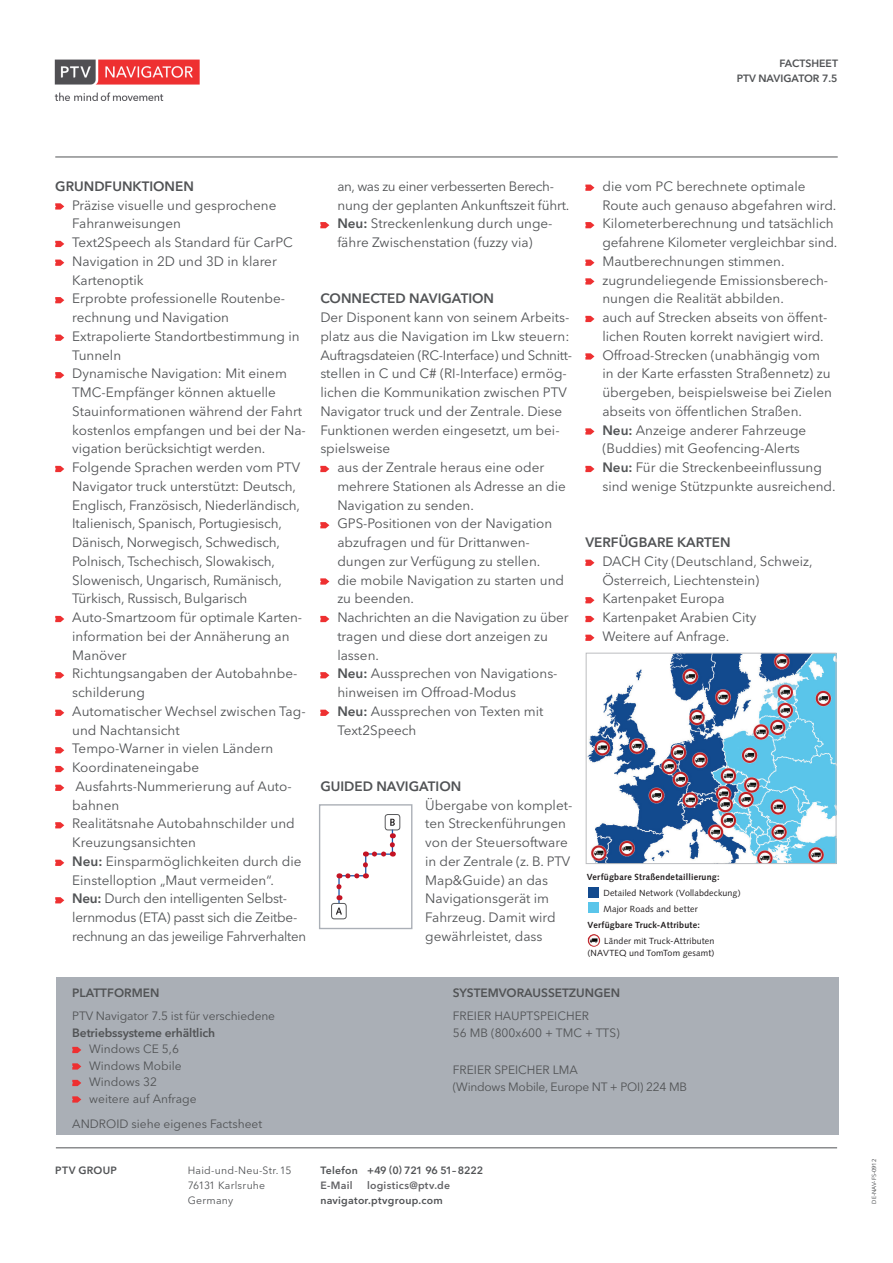
<style>
.page{position:relative;width:893px;height:1263px;background:#fff}
.page>*{position:absolute;margin:0;border:0;box-sizing:border-box;transform-origin:0 0}
.t1{font:13.5px/18.8px "Avenir Next LT Pro";color:#515355}
.t2{font:600 13.5px "Avenir Next LT Pro";color:#515355}
.t3{font:13.5px "Avenir Next LT Pro";letter-spacing:-.02em;color:#515355}
.t4{font:12px/16.5px "Avenir Next LT Pro";color:#515355}
.t5{font:600 12px "Avenir Next LT Pro";color:#515355}
.t6{font:12px/17.2px "Avenir Next LT Pro";letter-spacing:-.02em;color:#515355}
.t7{font:600 10.5px/15px "Avenir Next LT Pro";letter-spacing:.01em;color:#515355;text-align:right}
.t8{font:10.5px/15px "Avenir Next LT Pro";letter-spacing:.02em;color:#515355}
.t9{font:600 10.5px "Avenir Next LT Pro";letter-spacing:.025em;color:#636366}
.t10{font:8.85px/11.9px "Syntax LT Std";letter-spacing:.015em;color:#231f20;text-align:right}
.t11{font:700 8.85px "Syntax LT Std";letter-spacing:.025em;color:#231f20}
.t12{font:6px "Syntax LT Std";letter-spacing:-.01em;color:#515355}
.s1{font-weight:600}
</style>
<div class="page">
<hr style="left:56px;top:1147px;width:781px;height:1px;background:#515355">
<div style="left:57px;top:977px;width:782px;height:157px;background:#aaafb6"></div>
<svg style="left:72px;top:1047px;width:9px;height:6px"></svg>
<svg style="left:72px;top:1063px;width:9px;height:6px"></svg>
<svg style="left:72px;top:1080px;width:9px;height:6px"></svg>
<svg style="left:72px;top:1096px;width:9px;height:6px"></svg>
<svg style="left:55px;top:203px;width:9px;height:7px"></svg>
<svg style="left:55px;top:241px;width:9px;height:6px"></svg>
<svg style="left:55px;top:260px;width:9px;height:6px"></svg>
<svg style="left:55px;top:297px;width:9px;height:6px"></svg>
<svg style="left:55px;top:335px;width:9px;height:6px"></svg>
<svg style="left:55px;top:372px;width:9px;height:6px"></svg>
<svg style="left:55px;top:466px;width:9px;height:6px"></svg>
<svg style="left:55px;top:616px;width:9px;height:6px"></svg>
<svg style="left:55px;top:672px;width:9px;height:6px"></svg>
<svg style="left:55px;top:710px;width:9px;height:6px"></svg>
<svg style="left:55px;top:747px;width:9px;height:6px"></svg>
<svg style="left:55px;top:766px;width:9px;height:6px"></svg>
<svg style="left:55px;top:785px;width:9px;height:6px"></svg>
<svg style="left:55px;top:822px;width:9px;height:6px"></svg>
<svg style="left:55px;top:860px;width:9px;height:6px"></svg>
<svg style="left:55px;top:897px;width:9px;height:6px"></svg>
<svg style="left:320px;top:222px;width:9px;height:6px"></svg>
<svg style="left:320px;top:466px;width:9px;height:6px"></svg>
<svg style="left:320px;top:522px;width:9px;height:6px"></svg>
<svg style="left:320px;top:578px;width:9px;height:7px"></svg>
<svg style="left:320px;top:616px;width:9px;height:6px"></svg>
<svg style="left:320px;top:672px;width:9px;height:6px"></svg>
<svg style="left:320px;top:710px;width:9px;height:6px"></svg>
<svg style="left:585px;top:185px;width:9px;height:6px"></svg>
<svg style="left:585px;top:222px;width:9px;height:6px"></svg>
<svg style="left:585px;top:260px;width:9px;height:6px"></svg>
<svg style="left:585px;top:278px;width:9px;height:7px"></svg>
<svg style="left:585px;top:316px;width:9px;height:6px"></svg>
<svg style="left:585px;top:353px;width:9px;height:7px"></svg>
<svg style="left:585px;top:428px;width:9px;height:7px"></svg>
<svg style="left:585px;top:466px;width:9px;height:6px"></svg>
<svg style="left:585px;top:560px;width:9px;height:6px"></svg>
<svg style="left:585px;top:597px;width:9px;height:6px"></svg>
<svg style="left:585px;top:616px;width:9px;height:6px"></svg>
<svg style="left:585px;top:635px;width:9px;height:6px"></svg>
<div style="left:319px;top:804px;width:93px;height:125px;border:1px solid #aaafb6"></div>
<div style="left:385px;top:814px;width:15px;height:16px;border:1px solid #57585a;border-radius:3px"></div>
<div style="left:331px;top:903px;width:15px;height:16px;border:1px solid #57585a;border-radius:3px"></div>
<svg style="left:336px;top:819px;width:59px;height:96px"></svg>
<img style="left:588px;top:655px;width:246px;height:207px">
<div style="left:586px;top:653px;width:250px;height:211px;border:1px solid #bcbdc0"></div>
<svg style="left:588px;top:934px;width:12px;height:13px"></svg>
<svg style="left:588px;top:887px;width:11px;height:26px"></svg>
<img style="left:54px;top:59px;width:146px;height:42px">
<hr style="left:55px;top:157px;width:783px;height:1px;background:#515355">
<p class="t7" style="left:737px;top:56px;width:103px">FACTSHEET<br>PTV NAVIGATOR 7.5</p>
<p class="t2" style="left:55px;top:178px;width:140px">GRUNDFUNKTIONEN</p>
<p class="t1" style="left:72px;top:195px;width:235px">Präzise visuelle und gesprochene<br>Fahranweisungen<br>Text2Speech als Standard für CarPC<br>Navigation in 2D und 3D in klarer<br>Kartenoptik<br>Erprobte professionelle Routenbe&shy;rechnung und Navigation<br>Extrapolierte Standortbestimmung in<br>Tunneln<br>Dynamische Navigation: Mit einem<br>TMC-Empfänger können aktuelle<br>Stauinformationen während der Fahrt kostenlos empfangen und bei der Na&shy;vigation berücksichtigt werden.<br>Folgende Sprachen werden vom PTV<br>Navigator truck unterstützt: Deutsch,<br>Englisch, Französisch, Niederländisch,<br>Italienisch, Spanisch, Portugiesisch,<br>Dänisch, Norwegisch, Schwedisch,<br>Polnisch, Tschechisch, Slowakisch,<br>Slowenisch, Ungarisch, Rumänisch,<br>Türkisch, Russisch, Bulgarisch<br>Auto-Smartzoom für optimale Karten&shy;information bei der Annäherung an<br>Manöver<br>Richtungsangaben der Autobahnbe&shy;schilderung<br>Automatischer Wechsel zwischen Tag&shy;und Nachtansicht<br>Tempo-Warner in vielen Ländern<br>Koordinateneingabe<br>Ausfahrts-Nummerierung auf Auto&shy;bahnen<br>Realitätsnahe Autobahnschilder und<br>Kreuzungsansichten<br><span class="s1">NEU:</span> Einsparmöglichkeiten durch die<br>Einstelloption „Maut vermeiden“.<br><span class="s1">NEU:</span> Durch den intelligenten Selbst&shy;lernmodus (ETA) passt sich die Zeitbe&shy;rechnung an das jeweilige Fahrverhalten</p>
<p class="t5" style="left:72px;top:986px;width:89px">PLATTFORMEN</p>
<p class="t4" style="left:72px;top:1008px;width:204px">PTV Navigator 7.5 ist für verschiedene</p>
<p class="t5" style="left:72px;top:1025px;width:144px">BETRIEBSSYSTEME ERHÄLTLICH</p>
<p class="t4" style="left:89px;top:1041px;width:109px">Windows CE 5,6<br>Windows Mobile<br>Windows 32 weitere auf Anfrage</p>
<p class="t4" style="left:72px;top:1115px;width:192px">ANDROID siehe eigenes Factsheet</p>
<p class="t1" style="left:337px;top:177px;width:233px">an, was zu einer verbesserten Berech&shy;nung der geplanten Ankunftszeit führt.<br><span class="s1">NEU:</span> Streckenlenkung durch unge&shy;fähre Zwischenstation (fuzzy via)</p>
<p class="t2" style="left:320px;top:290px;width:175px">CONNECTED NAVIGATION</p>
<p class="t1" style="left:320px;top:308px;width:251px">Der Disponent kann von seinem Arbeits-</p>
<p class="t1" style="left:320px;top:327px;width:251px">platz aus die Navigation im Lkw steuern:</p>
<p class="t3" style="left:320px;top:347px;width:253px">Auftragsdateien (RC-Interface) und Schnitt-</p>
<p class="t1" style="left:320px;top:364px;width:248px">stellen in C und C# (RI-Interface) ermög-</p>
<p class="t1" style="left:320px;top:383px;width:248px">lichen die Kommunikation zwischen PTV</p>
<p class="t1" style="left:320px;top:402px;width:244px">Navigator truck und der Zentrale. Diese</p>
<p class="t1" style="left:320px;top:420px;width:241px">Funktionen werden eingesetzt, um bei-</p>
<p class="t1" style="left:320px;top:439px;width:71px">spielsweise</p>
<p class="t1" style="left:337px;top:458px;width:208px">aus der Zentrale heraus eine oder</p>
<p class="t1" style="left:337px;top:477px;width:230px">mehrere Stationen als Adresse an die</p>
<p class="t1" style="left:337px;top:495px;width:138px">Navigation zu senden.</p>
<p class="t1" style="left:337px;top:514px;width:216px">GPS-Positionen von der Navigation</p>
<p class="t1" style="left:337px;top:533px;width:194px">abzufragen und für Drittanwen-</p>
<p class="t1" style="left:337px;top:552px;width:204px">dungen zur Verfügung zu stellen.</p>
<p class="t1" style="left:337px;top:570px;width:228px">die mobile Navigation zu starten und</p>
<p class="t1" style="left:337px;top:589px;width:78px">zu beenden.</p>
<p class="t1" style="left:337px;top:608px;width:233px">Nachrichten an die Navigation zu über</p>
<p class="t1" style="left:337px;top:627px;width:212px">tragen und diese dort anzeigen zu</p>
<p class="t1" style="left:337px;top:645px;width:43px">lassen.</p>
<p class="t1" style="left:337px;top:664px;width:222px"><span class="s1">NEU:</span> Aussprechen von Navigations-</p>
<p class="t1" style="left:337px;top:683px;width:180px">hinweisen im Offroad-Modus</p>
<p class="t1" style="left:337px;top:702px;width:208px"><span class="s1">NEU:</span> Aussprechen von Texten mit</p>
<p class="t1" style="left:337px;top:721px;width:81px">Text2Speech</p>
<p class="t1" style="left:602px;top:177px;width:236px">die vom PC berechnete optimale Route auch genauso abgefahren wird.<br>Kilometerberechnung und tatsächlich gefahrene Kilometer vergleichbar sind.<br>Mautberechnungen stimmen. zugrundeliegende Emissionsberech&shy;nungen die Realität abbilden.<br>auch auf Strecken abseits von öffent&shy;lichen Routen korrekt navigiert wird.<br>Offroad-Strecken (unabhängig vom<br>in der Karte erfassten Straßennetz) zu übergeben, beispielsweise bei Zielen abseits von öffentlichen Straßen.<br><span class="s1">NEU:</span> Anzeige anderer Fahrzeuge (Buddies) mit Geofencing-Alerts<br><span class="s1">NEU:</span> Für die Streckenbeeinflussung sind wenige Stützpunkte ausreichend.</p>
<p class="t2" style="left:585px;top:534px;width:147px">VERFÜGBARE KARTEN</p>
<p class="t1" style="left:602px;top:552px;width:212px">DACH City (Deutschland, Schweiz,<br>Österreich, Liechtenstein)<br>Kartenpaket Europa<br>Kartenpaket Arabien City<br>Weitere auf Anfrage.</p>
<p class="t2" style="left:320px;top:778px;width:143px">GUIDED NAVIGATION</p>
<p class="t1" style="left:425px;top:796px;width:149px">Übergabe von komplet&shy;ten Streckenführungen von der Steuersoftware in der Zentrale (z. B. PTV<br>Map&amp;Guide) an das<br>Navigationsgerät im<br>Fahrzeug. Damit wird gewährleistet, dass</p>
<p class="t11" style="left:587px;top:872px;width:134px">Verfügbare Straßendetaillierung:</p>
<p class="t10" style="left:603px;top:885px;width:139px;line-height:15.8px;text-align:left">Detailed Network (Vollabdeckung)<br>Major Roads and better</p>
<p class="t11" style="left:588px;top:920px;width:114px">Verfügbare Truck-Attribute:</p>
<p class="t10" style="left:588px;top:935px;width:128px">Länder mit Truck-Attributen (NAVTEQ und TomTom gesamt)</p>
<p class="t5" style="left:453px;top:986px;width:169px">SYSTEMVORAUSSETZUNGEN</p>
<p class="t4" style="left:453px;top:1008px;width:14px">Freier</p>
<p class="t4" style="left:453px;top:1008px;width:168px;text-indent:41px">Hauptspeicher<br>56 MB (800x600 + TMC + TTS)</p>
<p class="t4" style="left:453px;top:1061px;width:14px">Freier</p>
<p class="t4" style="left:494px;top:1061px;width:15px">Speicher</p>
<p class="t6" style="left:453px;top:1061px;width:236px;text-indent:100px">LMA<br>(Windows Mobile, Europe NT + POI) 224 MB</p>
<p class="t7" style="left:55px;top:1163px;width:63px">PTV GROUP</p>
<p class="t8" style="left:188px;top:1163px;width:105px">Haid-und-Neu-Str.15<br>76131 Karlsruhe<br>Germany</p>
<p class="t7" style="left:320px;top:1163px;width:165px">TELEFON +49 (0) 721 96 51–8222</p>
<p class="t9" style="left:320px;top:1179px;width:34px">E-MAIL</p>
<p class="t9" style="left:367px;top:1179px;width:85px">LOGISTICS@PTV.DE</p>
<p class="t7" style="left:320px;top:1193px;width:124px">NAVIGATOR.PTVGROUP.COM</p>
<p class="t12" style="left:871px;top:1203px;width:46px;rotate:-90deg">DE-NAV-FS-0912</p>
</div>
